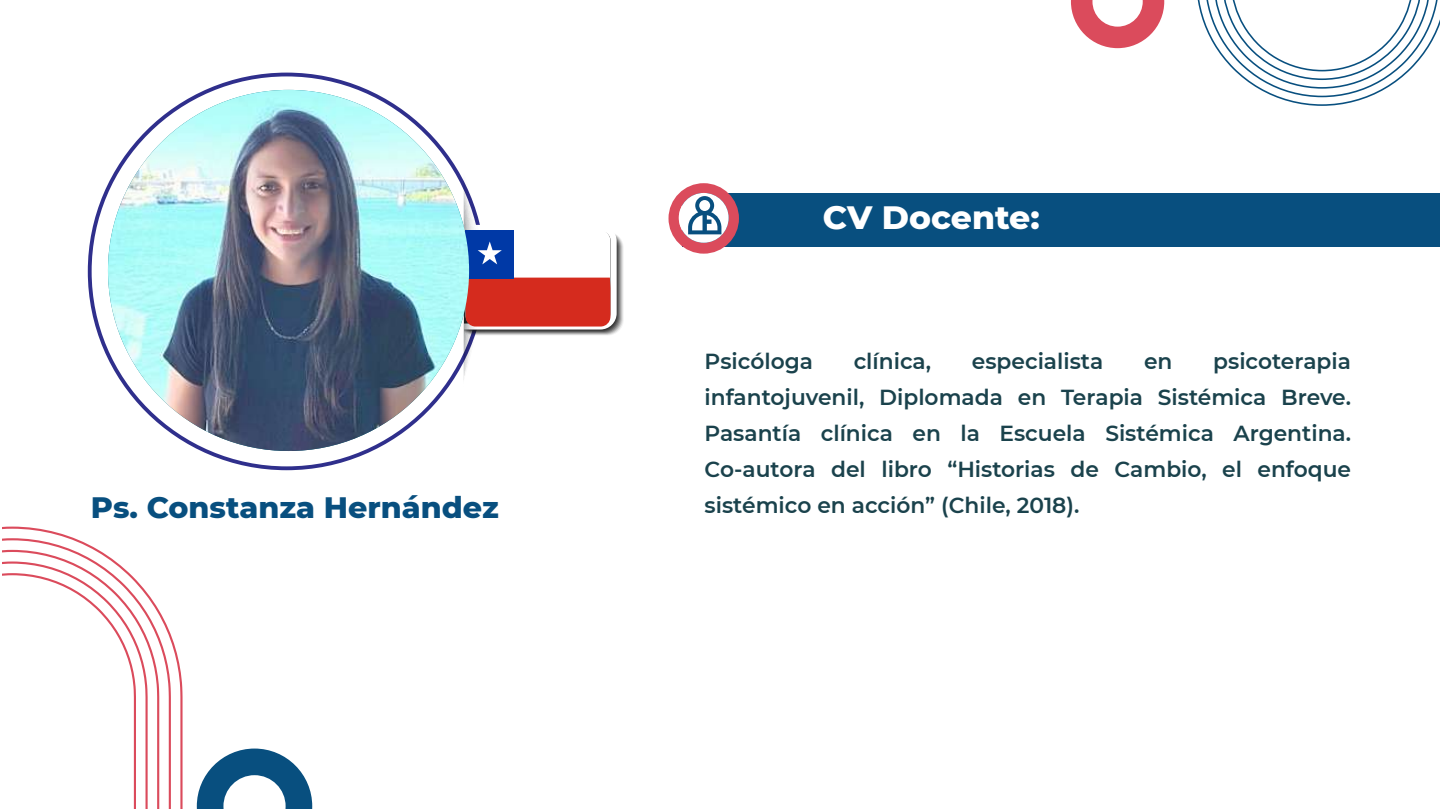
<style>
.page{position:relative;width:1440px;height:810px;background:#fff}
.page>*{position:absolute;margin:0;border:0;box-sizing:border-box;transform-origin:0 0}
.t1{font:800 33px "Montserrat";color:#fff}
.t2{font:800 30.15px "Montserrat";color:#084f7f}
.t3{font:600 21.75px/36px "Montserrat";color:#1a424c;text-align:justify}
</style>
<div class="page">
<svg style="left:464px;top:181px;width:159px;height:195px"></svg>
<img style="left:108px;top:90px;width:361px;height:361px;border-radius:181px">
<svg style="left:1197px;top:0;width:243px;height:106px"></svg>
<svg style="left:1071px;top:0;width:93px;height:48px"></svg>
<svg style="left:2px;top:526px;width:181px;height:282px"></svg>
<svg style="left:197px;top:749px;width:115px;height:59px"></svg>
<div style="left:682px;top:193px;width:758px;height:54px;background:#084f7f"></div>
<svg style="left:669px;top:183px;width:70px;height:71px"></svg>
<h1 class="t1" style="left:823px;top:193px;width:219px">CV Docente:</h1>
<p class="t3" style="left:705px;top:343px;width:648px;text-indent:509px">psicoterapia infantojuvenil, Diplomada en Terapia Sistémica Breve.<br>Pasantía clínica en la Escuela Sistémica Argentina.<br>Co-autora del libro “Historias de Cambio, el enfoque</p>
<p class="t3" style="left:705px;top:343px;width:110px">Psicóloga</p>
<p class="t3" style="left:854px;top:343px;width:79px">clínica,</p>
<p class="t3" style="left:972px;top:343px;width:133px">especialista</p>
<p class="t3" style="left:1144px;top:343px;width:30px">en</p>
<h2 class="t2" style="left:91px;top:485px;width:410px">Ps. Constanza Hernández</h2>
<p class="t3" style="left:705px;top:487px;width:376px">sistémico en acción” (Chile, 2018).</p>
</div>
